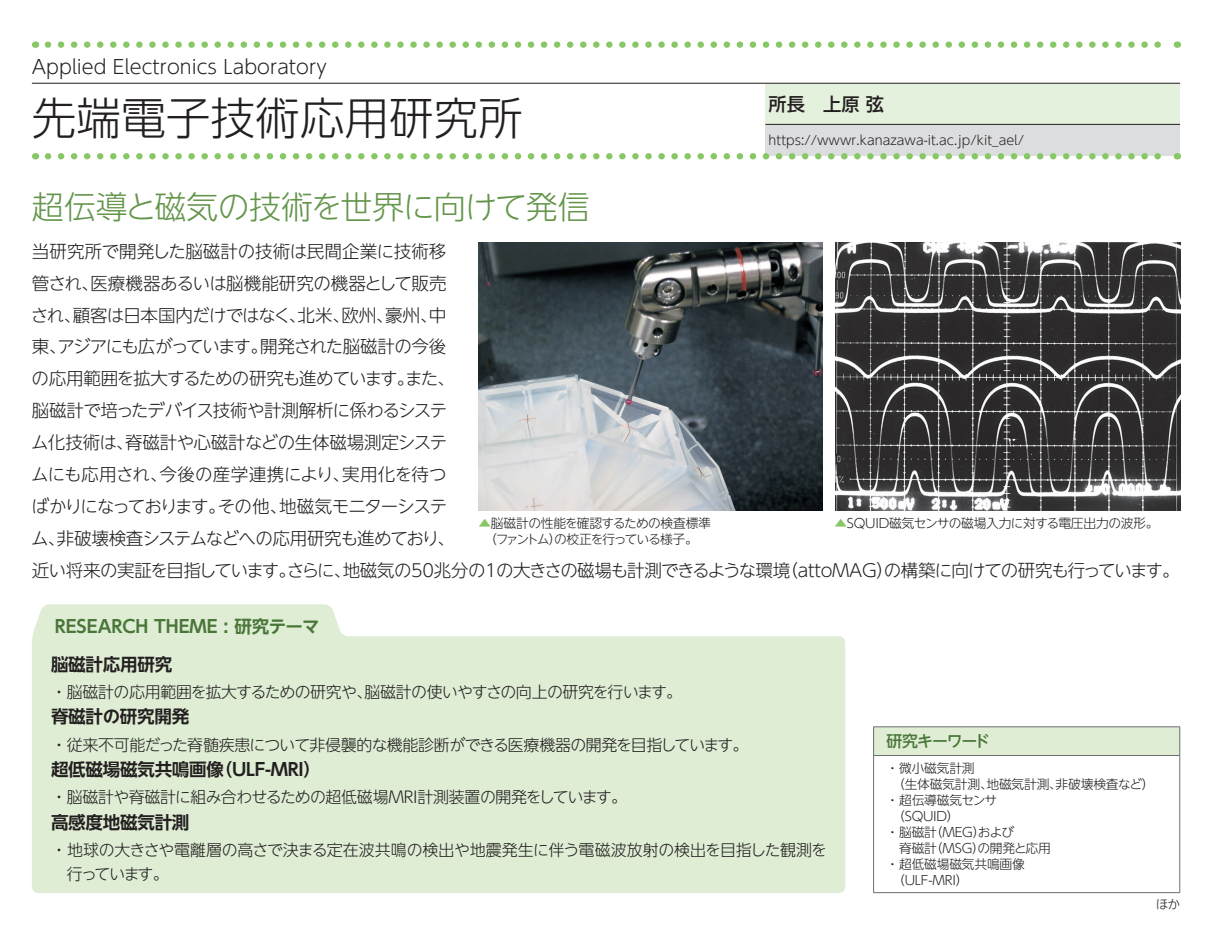
<style>
.page{position:relative;width:1212px;height:944px;background:#fff}
.page>*{position:absolute;margin:0;border:0;box-sizing:border-box;transform-origin:0 0}
.t1{font:300 44.55px "UD Shin Go NT Pr 6 N";color:#231f20}
.t2{font:300 31.95px "UD Shin Go NT Pr 6 N";letter-spacing:-.02em;color:#63954a}
.t3{font:300 19.12px "UD Shin Go NT Pr 6 N";color:#231f20}
.t4{font:500 18.22px "UD Shin Go NT Pr 6 N";color:#231f20}
.t5{font:300 17.55px "UD Shin Go NT Pr 6 N";letter-spacing:-.035em;color:#231f20}
.t6{font:300 17.55px/31.9px "UD Shin Go NT Pr 6 N";letter-spacing:-.065em;color:#231f20}
.t7{font:300 17.55px/31.9px "UD Shin Go NT Pr 6 N";letter-spacing:-.01em;color:#231f20;text-align:right}
.t8{font:700 17.55px "UD Shin Go NT Pr 6 N De";letter-spacing:-.015em;color:#231f20}
.t9{font:700 17.55px "UD Shin Go NT Pr 6 N De";color:#4a7639}
.t10{font:300 17.55px "UD Shin Go NT Pr 6 N";letter-spacing:-.09em;color:#231f20}
.t11{font:300 17.55px "UD Shin Go NT Pr 6 N";letter-spacing:.005em;color:#231f20}
.t12{font:300 17.55px "UD Shin Go NT Pr 6 N";letter-spacing:-.07em;color:#231f20}
.t13{font:300 15.97px "UD Shin Go NT Pr 6 N";letter-spacing:-.03em;color:#231f20}
.t14{font:300 15.97px/23.8px "UD Shin Go NT Pr 6 N";letter-spacing:-.01em;color:#231f20}
.t15{font:500 15.97px "UD Shin Go NT Pr 6 N";letter-spacing:-.075em;color:#4a7639}
.t16{font:300 12.83px/16px "UD Shin Go NT Pr 6 N";letter-spacing:-.015em;color:#231f20}
.t17{font:300 12.83px/16px "UD Shin Go NT Pr 6 N";letter-spacing:-.06em;color:#231f20}
.s1{color:#87c765}
</style>
<div class="page">
<svg style="left:32px;top:604px;width:813px;height:289px;background:#e0eed7"></svg>
<div style="left:765px;top:83px;width:415px;height:41px;background:#e4f1dc"></div>
<div style="left:765px;top:124px;width:415px;height:32px;background:#dcdddf"></div>
<hr style="left:765px;top:124px;width:415px;height:1px;background:#231f20">
<svg style="left:48px;top:41px;width:1113px;height:7px"></svg>
<svg style="left:48px;top:153px;width:1113px;height:6px"></svg>
<img style="left:836px;top:242px;width:344px;height:268px">
<img style="left:478px;top:242px;width:345px;height:268px">
<hr style="left:32px;top:83px;width:1148px;height:1px;background:#231f20">
<div style="left:873px;top:727px;width:307px;height:28px;background:#deedd4"></div>
<hr style="left:873px;top:726px;width:307px;height:1px;background:#6c6d70">
<svg style="left:873px;top:727px;width:1px;height:28px"></svg>
<svg style="left:1179px;top:727px;width:1px;height:28px"></svg>
<hr style="left:873px;top:755px;width:307px;height:1px;background:#6c6d70">
<hr style="left:873px;top:756px;width:1px;height:136px;background:#6c6d70">
<hr style="left:1179px;top:756px;width:1px;height:136px;background:#6c6d70">
<hr style="left:873px;top:892px;width:307px;height:1px;background:#6c6d70">
<p class="t3" style="left:32px;top:52px;width:296px">Applied Electronics Laboratory</p>
<h1 class="t1" style="left:32px;top:82px;width:493px">先端電子技術応用研究所</h1>
<h2 class="t2" style="left:32px;top:181px;width:559px">超伝導と磁気の技術を世界に向けて発信</h2>
<p class="t7" style="left:32px;top:235px;width:416px">当研究所で開発した脳磁計の技術は民間企業に技術移医療機器あるいは脳機能研究の機器として販売</p>
<p class="t5" style="left:32px;top:269px;width:69px">管され、</p>
<p class="t5" style="left:73px;top:301px;width:279px">顧客は日本国内だけではなく北米、</p>
<p class="t5" style="left:341px;top:301px;width:54px">欧州、</p>
<p class="t5" style="left:385px;top:301px;width:63px">豪州中、</p>
<p class="t5" style="left:31px;top:301px;width:52px">され、</p>
<p class="t5" style="left:289px;top:301px;width:19px">、</p>
<p class="t10" style="left:57px;top:333px;width:212px">アジアにも広がっています。</p>
<p class="t5" style="left:260px;top:333px;width:188px">開発された脳磁計の今後</p>
<p class="t6" style="left:32px;top:330px;width:425px">東、<br>の応用範囲を拡大するための研究も進めていますまた、</p>
<p class="t5" style="left:397px;top:364px;width:19px">。</p>
<p class="t5" style="left:32px;top:396px;width:417px">脳磁計で培ったデバイス技術や計測解析に係わるシステ</p>
<p class="t5" style="left:125px;top:428px;width:324px">脊磁計や心磁計などの生体磁場測定システ</p>
<p class="t5" style="left:31px;top:428px;width:104px">ム化技術は、</p>
<p class="t11" style="left:160px;top:460px;width:192px">今後の産学連携により、</p>
<p class="t5" style="left:342px;top:460px;width:106px">実用化を待つ</p>
<p class="t5" style="left:31px;top:460px;width:138px">ムにも応用され、</p>
<p class="t6" style="left:57px;top:490px;width:400px;text-indent:-25px">ばかりになっております。<br>非破壊検査システムなどへの応用研究も進めており、</p>
<p class="t12" style="left:279px;top:492px;width:170px">地磁気モニターシステ</p>
<p class="t5" style="left:218px;top:492px;width:71px">その他、</p>
<p class="t5" style="left:31px;top:524px;width:36px">ム、</p>
<p class="t17" style="left:478px;top:515px;width:234px"><span class="s1">▲</span>脳磁計の性能を確認するための検査標準　（ファントムの校正を行っている様子。</p>
<p class="t16" style="left:549px;top:530px;width:14px">）</p>
<p class="t4" style="left:769px;top:89px;width:117px">所長　上原弦</p>
<p class="t16" style="left:769px;top:132px;width:257px">https://wwwr.kanazawa i t- .ac.jp/kit_ael/</p>
<p class="t16" style="left:834px;top:515px;width:326px"><span class="s1">▲</span>SQUID磁気センサの磁場入力に対する電圧出力の波形。</p>
<p class="t5" style="left:780px;top:556px;width:401px">（attoMAG の構築に向けての研究も行っています。</p>
<p class="t5" style="left:876px;top:556px;width:19px">）</p>
<p class="t5" style="left:32px;top:556px;width:760px">近い将来の実証を目指していますさらに地磁気の50兆分の1の大きさの磁場も計測できるような環境</p>
<p class="t5" style="left:278px;top:556px;width:19px">。</p>
<p class="t5" style="left:334px;top:556px;width:19px">、</p>
<p class="t9" style="left:55px;top:612px;width:266px">RESEARCH THEME : 研究テーマ</p>
<p class="t8" style="left:51px;top:650px;width:123px">脳磁計応用研究</p>
<p class="t13" style="left:51px;top:679px;width:323px">・脳磁計の応用範囲を拡大するための研究や、</p>
<p class="t8" style="left:51px;top:702px;width:140px">脊磁計の研究開発</p>
<p class="t13" style="left:51px;top:732px;width:699px">・従来不可能だった脊髄疾患について非侵襲的な機能診断ができる医療機器の開発を目指しています。</p>
<p class="t8" style="left:215px;top:755px;width:108px">（ULF-MRI(</p>
<p class="t13" style="left:364px;top:679px;width:319px">脳磁計の使いやすさの向上の研究を行います。</p>
<p class="t8" style="left:51px;top:755px;width:175px">超低磁場磁気共鳴画像</p>
<p class="t13" style="left:51px;top:784px;width:577px">・脳磁計や脊磁計に組み合わせるための超低磁場MRI計測装置の開発をしています。</p>
<p class="t8" style="left:51px;top:808px;width:140px">高感度地磁気計測</p>
<p class="t14" style="left:67px;top:837px;width:762px;text-indent:-16px">・地球の大きさや電離層の高さで決まる定在波共鳴の検出や地震発生に伴う電磁波放射の検出を目指した観測を行っています。</p>
<p class="t15" style="left:886px;top:728px;width:105px">研究キーワード</p>
<p class="t16" style="left:886px;top:760px;width:90px">・微小磁気計測</p>
<p class="t16" style="left:1055px;top:776px;width:101px">非破壊検査など(</p>
<p class="t16" style="left:892px;top:776px;width:102px">（生体磁気計測、</p>
<p class="t16" style="left:886px;top:792px;width:112px">・超伝導磁気センサ</p>
<p class="t16" style="left:892px;top:808px;width:69px">（SQUID(</p>
<p class="t16" style="left:930px;top:824px;width:86px">（MEG および</p>
<p class="t16" style="left:986px;top:776px;width:77px">地磁気計測、</p>
<p class="t16" style="left:973px;top:824px;width:14px">）</p>
<p class="t16" style="left:930px;top:824px;width:123px;text-indent:-44px">・脳磁計<br>（MSG の開発と応用</p>
<p class="t16" style="left:972px;top:839px;width:14px">）</p>
<p class="t16" style="left:899px;top:839px;width:39px">脊磁計</p>
<p class="t16" style="left:886px;top:855px;width:140px">・超低磁場磁気共鳴画像</p>
<p class="t16" style="left:892px;top:871px;width:78px">（ULF-MRI(</p>
<p class="t16" style="left:1155px;top:896px;width:26px">ほか</p>
</div>
